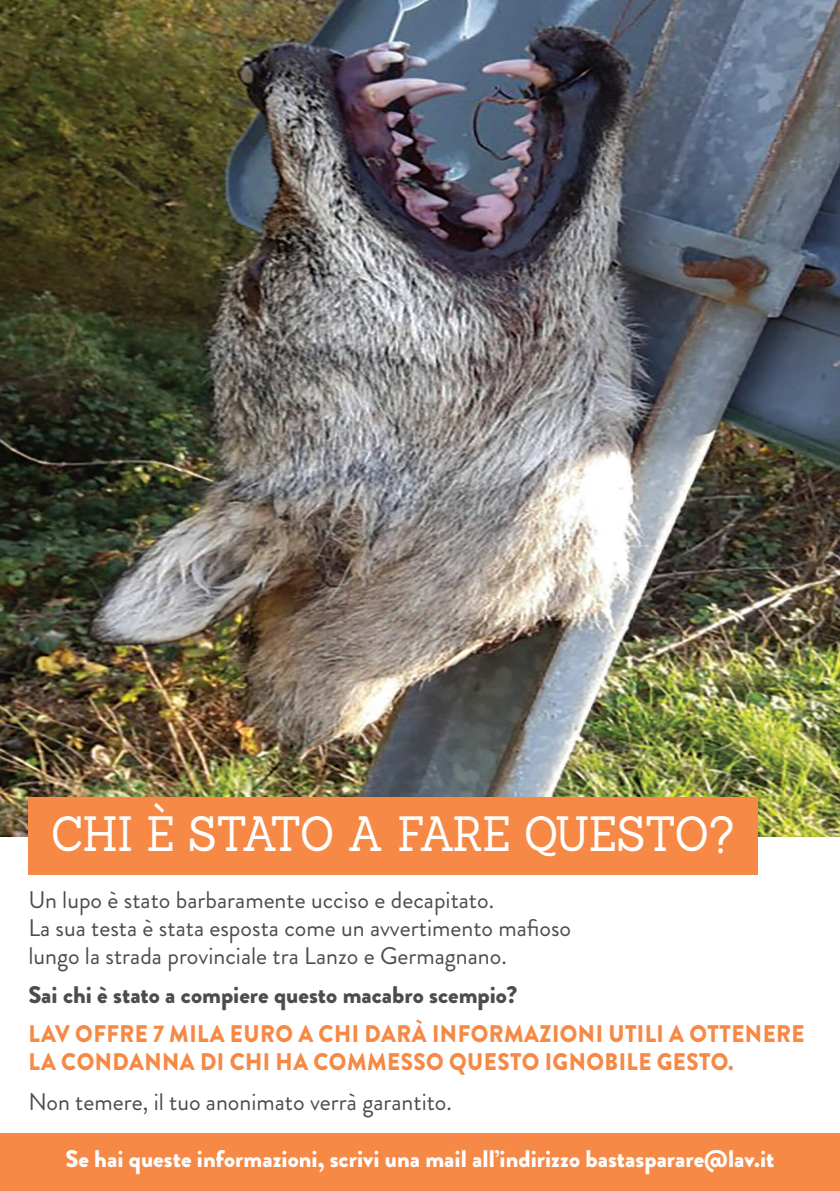
<style>
.page{position:relative;width:840px;height:1191px;background:#fff}
.page>*{position:absolute;margin:0;border:0;box-sizing:border-box;transform-origin:0 0}
.t1{font:48.2px "Sanchez";letter-spacing:-.03em;color:#fff;scale:.89 1}
.t2{font:24px/28px "Brandon Grotesque";color:rgb(35 31 32/.8)}
.t3{font:900 24px/28px "Brandon Grotesque";letter-spacing:.02em;color:#f68945;scale:.93 1}
.t4{font:900 24px "Brandon Grotesque";color:#fff}
.t5{font:900 24px "Brandon Grotesque";color:rgb(35 31 32/.8)}
</style>
<div class="page">
<img style="left:0;top:0;width:839px;height:836px">
<div style="left:28px;top:797px;width:729px;height:78px;background:#f68945"></div>
<div style="left:0;top:1133px;width:839px;height:58px;background:#f68945"></div>
<h1 class="t1" style="left:51px;top:817px;width:768px">CHI È STATO A FARE QUESTO?</h1>
<p class="t2" style="left:28px;top:889px;width:544px">Un lupo è stato barbaramente ucciso e decapitato.<br>La sua testa è stata esposta come un avvertimento mafioso lungo la strada provinciale tra Lanzo e Germagnano.</p>
<p class="t5" style="left:28px;top:986px;width:490px">Sai chi è stato a compiere questo macabro scempio?</p>
<p class="t3" style="left:28px;top:1023px;width:835px">LAV OFFRE 7 MILA EURO A CHI DARÀ INFORMAZIONI UTILI A OTTENERE<br>LA CONDANNA DI CHI HA COMMESSO QUESTO IGNOBILE GESTO.</p>
<p class="t2" style="left:28px;top:1091px;width:425px">Non temere, il tuo anonimato verrà garantito.</p>
<p class="t4" style="left:65px;top:1150px;width:710px">Se hai queste informazioni, scrivi una mail all’indirizzo bastasparare@lav.it</p>
</div>
